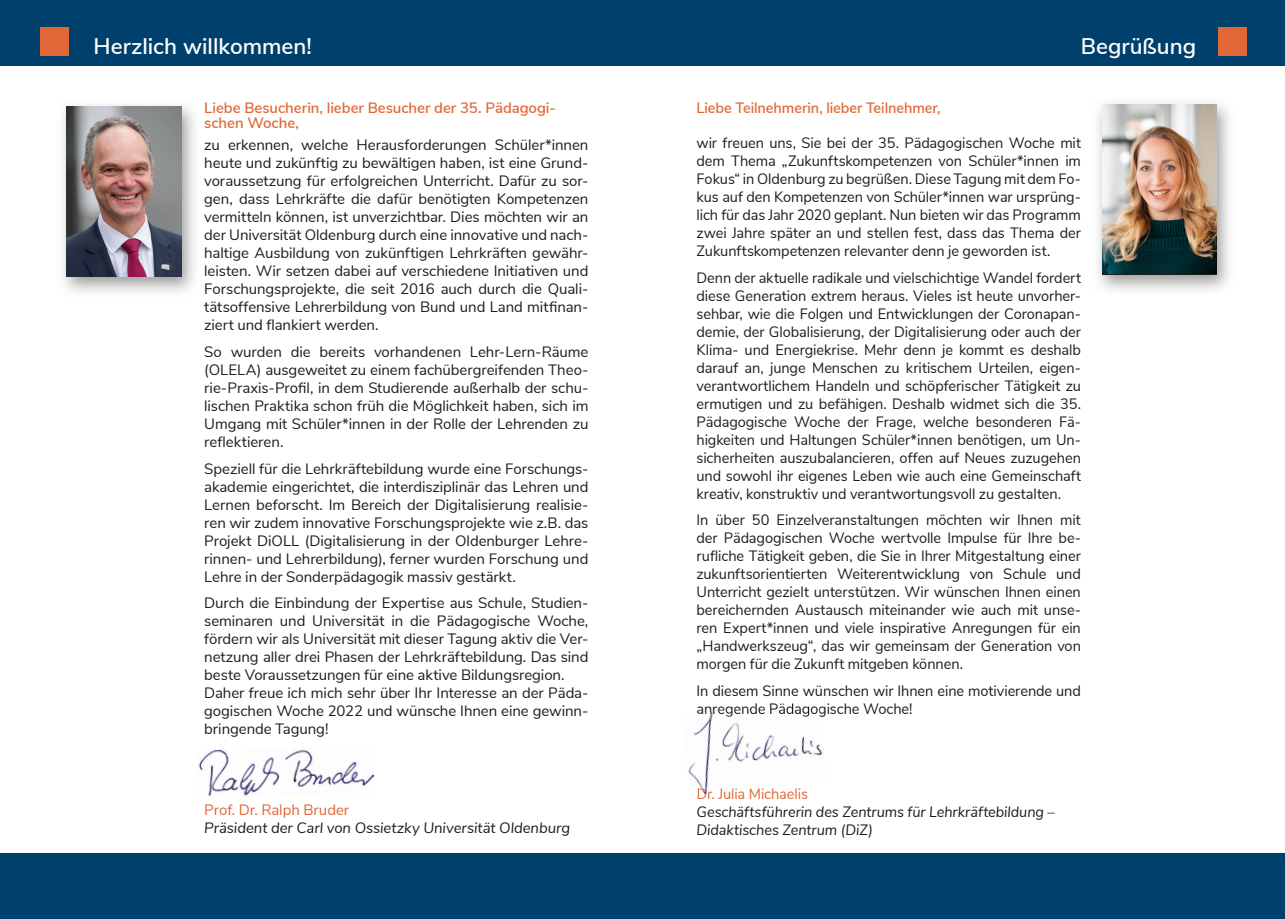
<style>
.page{position:relative;width:1285px;height:919px;background:#fff}
.page>*{position:absolute;margin:0;border:0;box-sizing:border-box;transform-origin:0 0}
.t1{font:600 22.5px "Nunito Sans";color:#fff}
.t2{font:15px/18px "Nunito Sans";letter-spacing:-.005em;color:#1d1d1b;text-align:justify}
.t3{font:italic 15px/18px "Nunito Sans";letter-spacing:-.005em;color:#1d1d1b}
.t4{font:600 15px/15px "Nunito Sans";letter-spacing:-.005em;color:#df6836}
.t5{font:15px "Nunito Sans";letter-spacing:-.005em;color:#df6836}
</style>
<div class="page">
<div style="left:0;top:0;width:1284px;height:66px;background:#00406c"></div>
<div style="left:40px;top:27px;width:29px;height:29px;background:#df6836"></div>
<div style="left:1217px;top:27px;width:29px;height:29px;background:#df6836"></div>
<div style="left:0;top:853px;width:1284px;height:65px;background:#00406c"></div>
<img style="left:63px;top:105px;width:132px;height:188px">
<img style="left:67px;top:106px;width:115px;height:170px">
<img style="left:198px;top:749px;width:176px;height:47px">
<img style="left:1098px;top:103px;width:132px;height:188px">
<img style="left:1101px;top:104px;width:115px;height:170px">
<img style="left:688px;top:716px;width:135px;height:79px">
<img style="left:698px;top:703px;width:122px;height:13px">
<img style="left:697px;top:788px;width:57px;height:6px">
<h1 class="t1" style="left:94px;top:30px;width:220px">Herzlich willkommen!</h1>
<p class="t4" style="left:204px;top:99px;width:353px">Liebe Besucherin, lieber Besucher der 35. Pädagogi&shy;schen Woche,</p>
<p class="t2" style="left:204px;top:135px;width:385px">zu erkennen, welche Herausforderungen Schüler*innen heute und zukünftig zu bewältigen haben, ist eine Grund&shy;voraussetzung für erfolgreichen Unterricht. Dafür zu sor&shy;gen, dass Lehrkräfte die dafür benötigten Kompetenzen vermitteln können, ist unverzichtbar. Dies möchten wir an der Universität Oldenburg durch eine innovative und nach&shy;haltige Ausbildung von zukünftigen Lehrkräften gewähr&shy;leisten. Wir setzen dabei auf verschiedene Initiativen und Forschungsprojekte, die seit 2016 auch durch die Quali&shy;tätsoffensive Lehrerbildung von Bund und Land mitfinan&shy;ziert und flankiert werden.</p>
<p class="t2" style="left:204px;top:342px;width:385px">So wurden die bereits vorhandenen Lehr-Lern-Räume (OLELA) ausgeweitet zu einem fachübergreifenden Theo&shy;rie-Praxis-Profil, in dem Studierende außerhalb der schu&shy;lischen Praktika schon früh die Möglichkeit haben, sich im Umgang mit Schüler*innen in der Rolle der Lehrenden zu reflektieren.</p>
<p class="t2" style="left:204px;top:458px;width:386px">Speziell für die Lehrkräftebildung wurde eine Forschungs&shy;akademie eingerichtet, die interdisziplinär das Lehren und Lernen beforscht. Im Bereich der Digitalisierung realisie&shy;ren wir zudem innovative Forschungsprojekte wie z.B. das Projekt DiOLL (Digitalisierung in der Oldenburger Lehre&shy;rinnen- und Lehrerbildung), ferner wurden Forschung und Lehre in der Sonderpädagogik massiv gestärkt.</p>
<p class="t2" style="left:204px;top:593px;width:385px;text-align:left">Durch die Einbindung der Expertise aus Schule, Studien&shy;seminaren und Universität in die Pädagogische Woche, fördern wir als Universität mit dieser Tagung aktiv die Ver&shy;netzung aller drei Phasen der Lehrkräftebildung. Das sind beste Voraussetzungen für eine aktive Bildungsregion.<br>Daher freue ich mich sehr über Ihr Interesse an der Päda&shy;gogischen Woche 2022 und wünsche Ihnen eine gewinn&shy;bringende Tagung!</p>
<p class="t5" style="left:204px;top:798px;width:146px">Prof. Dr. Ralph Bruder</p>
<p class="t3" style="left:204px;top:817px;width:367px">Präsident der Carl von Ossietzky Universität Oldenburg</p>
<h1 class="t1" style="left:1080px;top:30px;width:116px">Begrüßung</h1>
<p class="t4" style="left:696px;top:99px;width:245px">Liebe Teilnehmerin, lieber Teilnehmer,</p>
<p class="t2" style="left:696px;top:133px;width:386px">wir freuen uns, Sie bei der 35. Pädagogischen Woche mit dem Thema „Zukunftskompetenzen von Schüler*innen im Fokus“ in Oldenburg zu begrüßen. Diese Tagung mit dem Fo&shy;kus auf den Kompetenzen von Schüler*innen war ursprüng&shy;lich für das Jahr 2020 geplant. Nun bieten wir das Programm zwei Jahre später an und stellen fest, dass das Thema der Zukunftskompetenzen relevanter denn je geworden ist.</p>
<p class="t2" style="left:696px;top:267px;width:386px">Denn der aktuelle radikale und vielschichtige Wandel fordert diese Generation extrem heraus. Vieles ist heute unvorher&shy;sehbar, wie die Folgen und Entwicklungen der Coronapan&shy;demie, der Globalisierung, der Digitalisierung oder auch der Klima- und Energiekrise. Mehr denn je kommt es deshalb darauf an, junge Menschen zu kritischem Urteilen, eigen&shy;verantwortlichem Handeln und schöpferischer Tätigkeit zu ermutigen und zu befähigen. Deshalb widmet sich die 35.<br>Pädagogische Woche der Frage, welche besonderen Fä&shy;higkeiten und Haltungen Schüler*innen benötigen, um Un&shy;sicherheiten auszubalancieren, offen auf Neues zuzugehen und sowohl ihr eigenes Leben wie auch eine Gemeinschaft kreativ, konstruktiv und verantwortungsvoll zu gestalten.</p>
<p class="t2" style="left:696px;top:510px;width:386px">In über 50 Einzelveranstaltungen möchten wir Ihnen mit der Pädagogischen Woche wertvolle Impulse für Ihre be&shy;rufliche Tätigkeit geben, die Sie in Ihrer Mitgestaltung einer zukunftsorientierten Weiterentwicklung von Schule und Unterricht gezielt unterstützen. Wir wünschen Ihnen einen bereichernden Austausch miteinander wie auch mit unse&shy;ren Expert*innen und viele inspirative Anregungen für ein „Handwerkszeug“, das wir gemeinsam der Generation von morgen für die Zukunft mitgeben können.</p>
<p class="t2" style="left:696px;top:680px;width:386px">In diesem Sinne wünschen wir Ihnen eine motivierende und anregende Pädagogische Woche!</p>
<p class="t5" style="left:696px;top:782px;width:113px">Dr. Julia Michaelis</p>
<p class="t3" style="left:696px;top:801px;width:359px">Geschäftsführerin des Zentrums für Lehrkräftebildung –<br>Didaktisches Zentrum (DiZ)</p>
</div>
